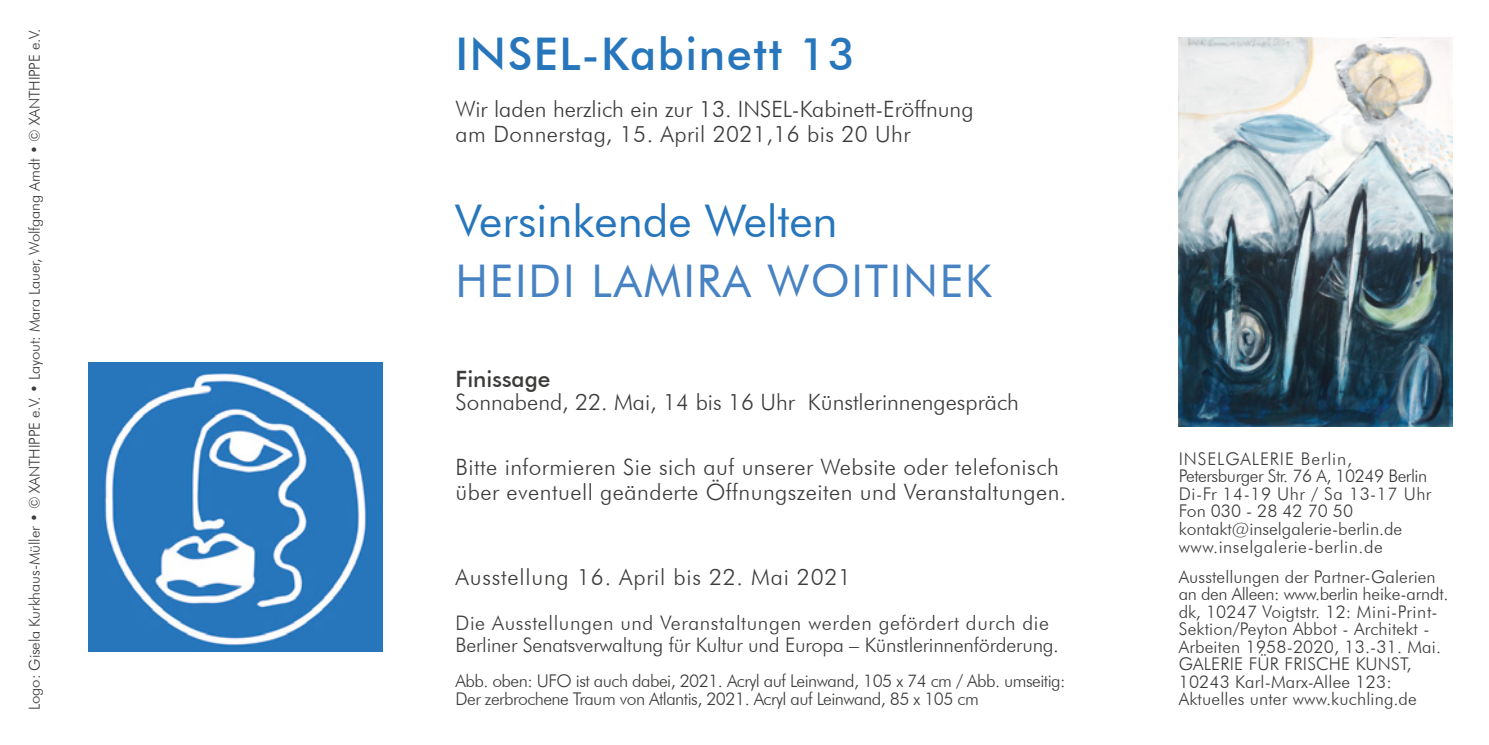
<style>
.page{position:relative;width:1489px;height:745px;background:#fff}
.page>*{position:absolute;margin:0;border:0;box-sizing:border-box;transform-origin:0 0}
.t1{font:45px "Futura BT";letter-spacing:.04em;color:#4782c3}
.t2{font:45px "Futura BT";color:#2776bc}
.t3{font:500 45px "Futura BT";letter-spacing:.035em;color:#2776bc}
.t4{font:300 22.5px/25px "Futura BT";letter-spacing:.02em;color:#3b3b3a}
.t5{font:300 22.5px/25px "Futura BT";color:#3b3b3a}
.t6{font:500 22.5px "Futura BT";color:#3b3b3a}
.t7{font:300 20px/22.5px "Futura BT";letter-spacing:-.01em;color:#3b3b3a}
.t8{font:300 17.5px/17.5px "Futura BT";letter-spacing:.005em;color:#3b3b3a}
.t9{font:300 17.5px "Futura BT";letter-spacing:-.03em;color:#3b3b3a}
.t10{font:300 15px "Futura BT";letter-spacing:-.01em;color:#3b3b3a}
</style>
<div class="page">
<img style="left:89px;top:362px;width:294px;height:289px">
<img style="left:1178px;top:37px;width:274px;height:389px">
<p class="t10" style="left:25px;top:709px;width:681px;rotate:-90deg">Logo: Gisela Kurkhaus-Müller • © XANTHIPPE e.V. • Layout: Mara Lauer, Wolfgang Arndt • © XANTHIPPE e.V.</p>
<h1 class="t3" style="left:455px;top:26px;width:401px">INSEL-Kabinett 13</h1>
<p class="t5" style="left:455px;top:96px;width:519px">Wir laden herzlich ein zur 13. INSEL-Kabinett-Eröffnung am Donnerstag, 15. April 2021,16 bis 20 Uhr</p>
<h1 class="t2" style="left:455px;top:193px;width:383px">Versinkende Welten</h1>
<h1 class="t1" style="left:455px;top:253px;width:537px">HEIDI LAMIRA WOITINEK</h1>
<p class="t6" style="left:455px;top:365px;width:96px">Finissage</p>
<p class="t5" style="left:455px;top:388px;width:565px">Sonnabend, 22. Mai, 14 bis 16 Uhr Künstlerinnengespräch</p>
<p class="t4" style="left:455px;top:453px;width:612px">Bitte informieren Sie sich auf unserer Website oder telefonisch über eventuell geänderte Öffnungszeiten und Veranstaltungen.</p>
<p class="t4" style="left:455px;top:563px;width:397px">Ausstellung 16. April bis 22. Mai 2021</p>
<p class="t7" style="left:455px;top:611px;width:605px">Die Ausstellungen und Veranstaltungen werden gefördert durch die<br>Berliner Senatsverwaltung für Kultur und Europa – Künstlerinnenförderung.</p>
<p class="t9" style="left:455px;top:670px;width:611px">Abb. oben: UFO ist auch dabei, 2021. Acryl auf Leinwand, 105 x 74 cm / Abb. umseitig:</p>
<p class="t9" style="left:455px;top:687px;width:524px">Der zerbrochene Traum von Atlantis, 2021. Acryl auf Leinwand, 85 x 105 cm</p>
<p class="t8" style="left:1178px;top:449px;width:254px">INSELGALERIE Berlin,<br>Petersburger Str. 76 A, 10249 Berlin<br>Di-Fr 14-19 Uhr / Sa 13-17 Uhr<br>Fon 030 - 28 42 70 50 kontakt@inselgalerie-berlin.de www.inselgalerie-berlin.de</p>
<p class="t8" style="left:1178px;top:567px;width:271px">Ausstellungen der Partner-Galerien an den Alleen: www.berlin heike-arndt. dk, 10247 Voigtstr. 12: Mini-Print-Sektion/Peyton Abbot - Architekt - Arbeiten 1958-2020, 13.-31. Mai.<br>GALERIE FÜR FRISCHE KUNST, 10243 Karl-Marx-Allee 123:<br>Aktuelles unter www.kuchling.de</p>
</div>
